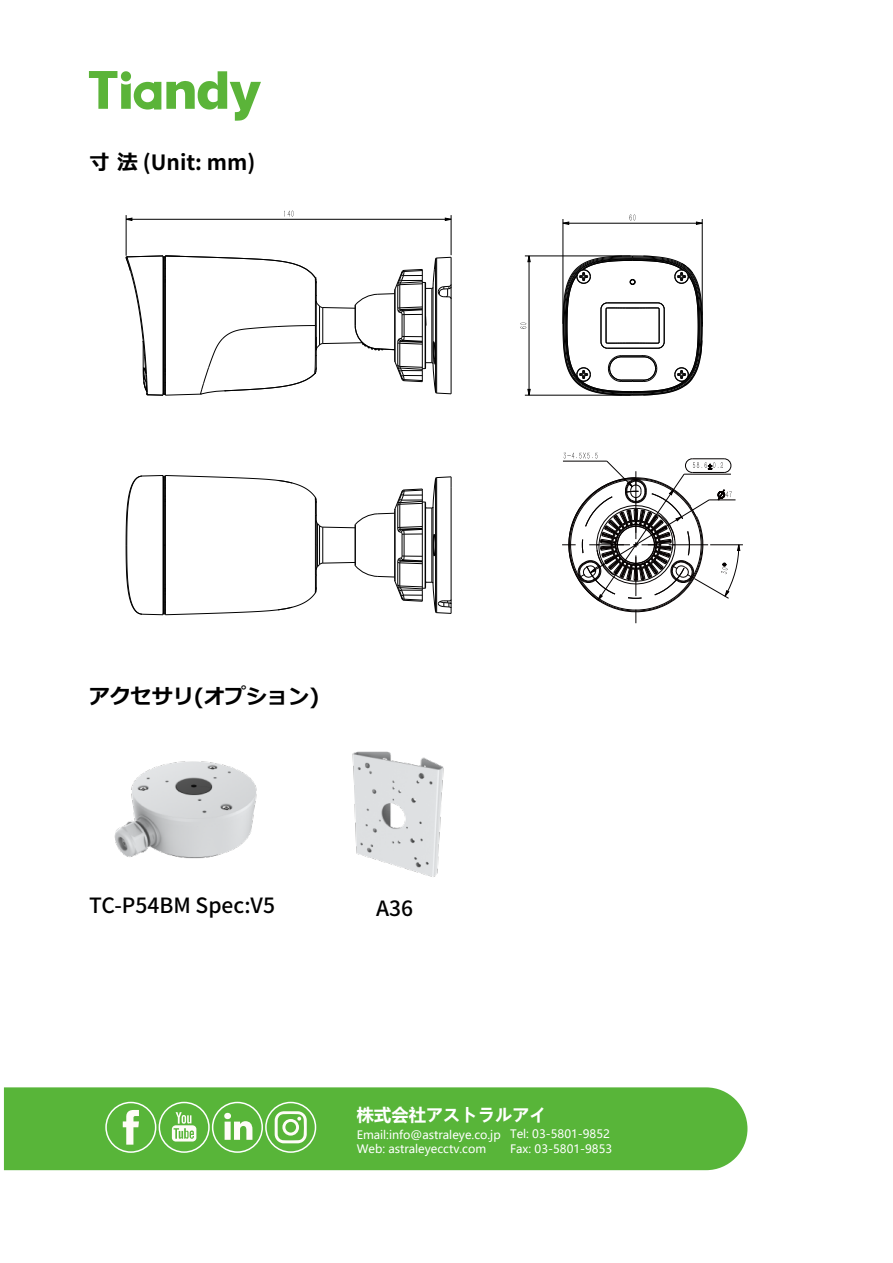
<style>
.page{position:relative;width:893px;height:1263px;background:#fff}
.page>*{position:absolute;margin:0;border:0;box-sizing:border-box;transform-origin:0 0}
.t1{font:500 21px "Source Han Sans CN";color:#000}
.t2{font:700 21px "Meiryo";color:#000}
.t3{font:700 21px "Source Han Sans CN";color:#000}
.t4{font:700 17.25px "Microsoft Ya Hei";color:#fff}
.t5{font:11.55px/14.5px "Microsoft Ya Hei";color:#fff}
.s1{font-family:"Meiryo"}
</style>
<div class="page">
<svg style="left:89px;top:71px;width:172px;height:50px"></svg>
<div style="left:4px;top:1087px;width:743px;height:83px;background:#58b539"></div>
<div style="left:105px;top:1102px;width:51px;height:51px;border:2px solid #fff;border-radius:50%"></div>
<svg style="left:123px;top:1110px;width:16px;height:35px"></svg>
<div style="left:159px;top:1102px;width:51px;height:51px;border:2px solid #fff;border-radius:50%"></div>
<svg style="left:172px;top:1112px;width:24px;height:29px"></svg>
<div style="left:212px;top:1102px;width:51px;height:51px;border:2px solid #fff;border-radius:50%"></div>
<svg style="left:224px;top:1113px;width:28px;height:27px"></svg>
<div style="left:265px;top:1102px;width:51px;height:51px;border:2px solid #fff;border-radius:50%"></div>
<svg style="left:275px;top:1111px;width:32px;height:32px"></svg>
<img style="left:114px;top:761px;width:136px;height:98px">
<img style="left:250px;top:751px;width:194px;height:126px">
<svg style="left:284px;top:211px;width:10px;height:6px"></svg>
<svg style="left:445px;top:218px;width:6px;height:3px"></svg>
<svg style="left:629px;top:215px;width:6px;height:5px"></svg>
<svg style="left:562px;top:222px;width:7px;height:3px"></svg>
<svg style="left:696px;top:222px;width:6px;height:3px"></svg>
<svg style="left:520px;top:323px;width:6px;height:6px"></svg>
<svg style="left:527px;top:255px;width:4px;height:7px"></svg>
<svg style="left:527px;top:389px;width:4px;height:6px"></svg>
<hr style="left:529px;top:256px;width:1px;height:139px;background:#000">
<hr style="left:563px;top:219px;width:1px;height:105px;background:#000">
<hr style="left:525px;top:395px;width:105px;height:1px;background:#000">
<hr style="left:702px;top:219px;width:1px;height:105px;background:#000">
<hr style="left:525px;top:256px;width:105px;height:1px;background:#000">
<hr style="left:563px;top:223px;width:139px;height:1px;background:#000">
<hr style="left:126px;top:215px;width:1px;height:41px;background:#000">
<hr style="left:451px;top:215px;width:1px;height:40px;background:#000">
<hr style="left:126px;top:219px;width:325px;height:1px;background:#000">
<hr style="left:451px;top:257px;width:1px;height:137px;background:#000">
<svg style="left:562px;top:256px;width:141px;height:140px"></svg>
<svg style="left:126px;top:256px;width:325px;height:140px"></svg>
<svg style="left:126px;top:475px;width:326px;height:140px"></svg>
<hr style="left:710px;top:544px;width:33px;height:1px;background:#040000">
<svg style="left:562px;top:453px;width:178px;height:170px"></svg>
<h1 class="t3" style="left:89px;top:150px;width:168px"><span class="s1">寸 法</span> (Unit: mm)</h1>
<h1 class="t2" style="left:89px;top:682px;width:232px">アクセサリ(オプション)</h1>
<h1 class="t1" style="left:89px;top:894px;width:187px">TC-P54BM Spec:V5</h1>
<h1 class="t1" style="left:376px;top:896px;width:39px">A36</h1>
<h2 class="t4" style="left:357px;top:1102px;width:192px">株式会社アストラルアイ</h2>
<p class="t5" style="left:357px;top:1127px;width:145px">Email:info@astraleye.co.jp<br>Web: astraleyecctv.com</p>
<p class="t5" style="left:510px;top:1126px;width:104px;line-height:15px">Tel: 03-5801-9852<br>Fax: 03-5801-9853</p>
</div>
